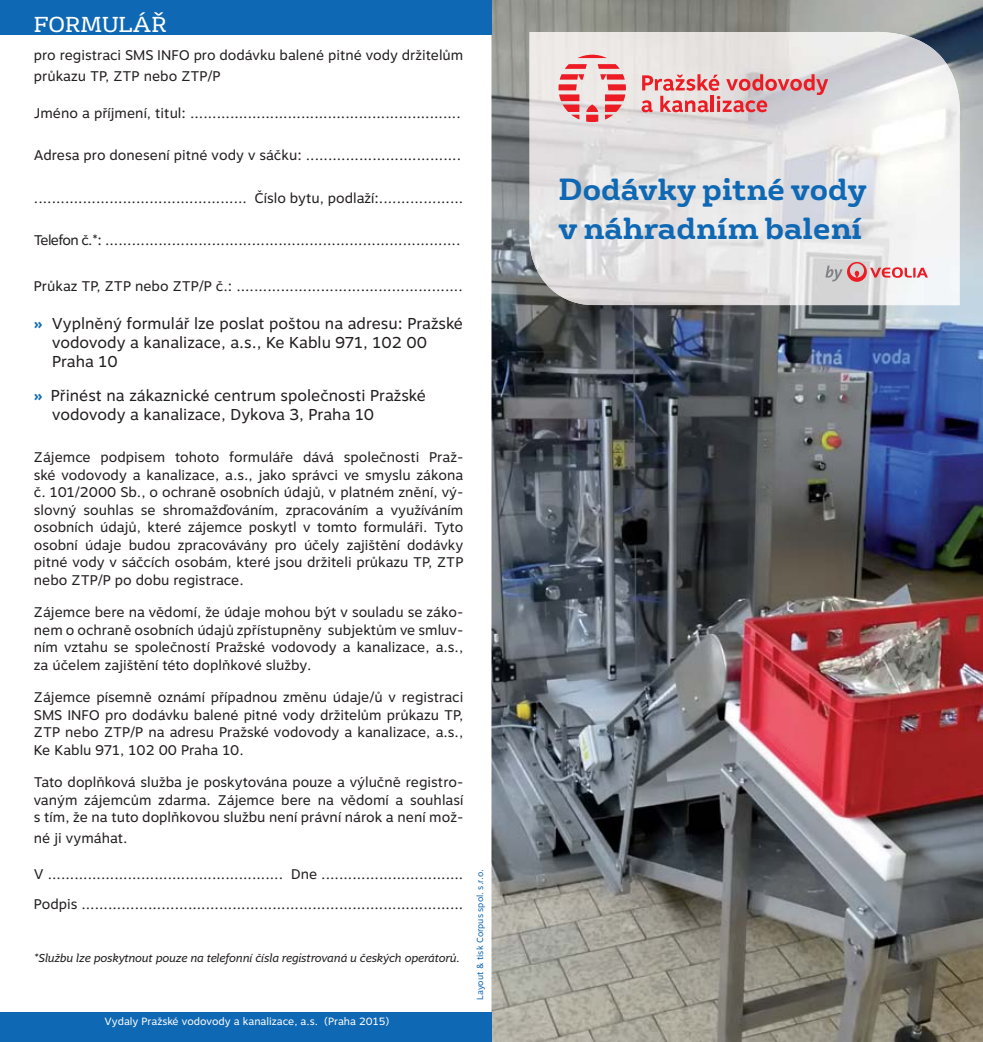
<style>
.page{position:relative;width:983px;height:1042px;background:#fff}
.page>*{position:absolute;margin:0;border:0;box-sizing:border-box;transform-origin:0 0}
.t1{font:700 29.75px/38.5px "FS Rufus";color:#0f68b3}
.t2{font:21px "FS Rufus";color:#fff}
.t3{font:15.75px/18.9px "Motiva Sans";color:#231f20}
.t4{font:14px/17.5px "Motiva Sans";color:#231f20;text-align:justify}
.t5{font:14px "Motiva Sans";letter-spacing:-.05em;color:#231f20}
.t6{font:italic 11.38px "Motiva Sans";letter-spacing:-.01em;color:#231f20}
.t7{font:10.5px "Motiva Sans";color:#fff}
.t8{font:8.75px "Motiva Sans";color:#0f68b3}
.s1{font-weight:800;color:#0f68b3}
</style>
<div class="page">
<img style="left:491px;top:0;width:491px;height:1042px">
<img style="left:529px;top:32px;width:434px;height:273px">
<div style="left:0;top:0;width:491px;height:35px;background:#0f68b3"></div>
<div style="left:0;top:1012px;width:491px;height:30px;background:#0f68b3"></div>
<svg style="left:825px;top:262px;width:102px;height:20px"></svg>
<svg style="left:577px;top:55px;width:29px;height:3px"></svg>
<svg style="left:558px;top:64px;width:67px;height:58px;background:#eba3a4"></svg>
<svg style="left:641px;top:74px;width:187px;height:38px;background:#dfa3a6"></svg>
<h2 class="t2" style="left:34px;top:17px;width:134px">FORMULÁŘ</h2>
<p class="t4" style="left:34px;top:45px;width:431px;line-height:21px">pro registraci SMS INFO pro dodávku balené pitné vody držitelům průkazu TP, ZTP nebo ZTP/P</p>
<p class="t4" style="left:34px;top:105px;width:428px">Jméno a příjmení, titul: .............................................................</p>
<p class="t4" style="left:34px;top:148px;width:428px">Adresa pro donesení pitné vody v sáčku: ...................................</p>
<p class="t4" style="left:34px;top:190px;width:431px">................................................ Číslo bytu, podlaží:...................</p>
<p class="t5" style="left:34px;top:234px;width:428px">Telefon č.*: ................................................................................</p>
<p class="t4" style="left:34px;top:278px;width:430px">Průkaz TP, ZTP nebo ZTP/P č.: ...................................................</p>
<p class="t3" style="left:52px;top:316px;width:412px;text-indent:-18px"><span class="s1">»</span> Vyplněný formulář lze poslat poštou na adresu: Pražské vodovody a kanalizace, a.s., Ke Kablu 971, 102 00<br>Praha 10</p>
<p class="t3" style="left:52px;top:387px;width:375px;text-indent:-18px"><span class="s1">»</span> Přinést na zákaznické centrum společnosti Pražské vodovody a kanalizace, Dykova 3, Praha 10</p>
<p class="t4" style="left:34px;top:450px;width:431px">Zájemce podpisem tohoto formuláře dává společnosti Praž&shy;ské vodovody a kanalizace, a.s., jako správci ve smyslu zákona č. 101/2000 Sb., o ochraně osobních údajů, v platném znění, vý&shy;slovný souhlas se shromažďováním, zpracováním a využíváním osobních údajů, které zájemce poskytl v tomto formuláři. Tyto osobní údaje budou zpracovávány pro účely zajištění dodávky pitné vody v sáčcích osobám, které jsou držiteli průkazu TP, ZTP nebo ZTP/P po dobu registrace.</p>
<p class="t4" style="left:34px;top:605px;width:431px">Zájemce bere na vědomí, že údaje mohou být v souladu se záko&shy;nem o ochraně osobních údajů zpřístupněny subjektům ve smluv&shy;ním vztahu se společností Pražské vodovody a kanalizace, a.s., za účelem zajištění této doplňkové služby.</p>
<p class="t4" style="left:34px;top:689px;width:431px">Zájemce písemně oznámí případnou změnu údaje/ů v registraci SMS INFO pro dodávku balené pitné vody držitelům průkazu TP, ZTP nebo ZTP/P na adresu Pražské vodovody a kanalizace, a.s., Ke Kablu 971, 102 00 Praha 10.</p>
<p class="t4" style="left:34px;top:774px;width:431px">Tato doplňková služba je poskytována pouze a výlučně registro&shy;vaným zájemcům zdarma. Zájemce bere na vědomí a souhlasí s tím, že na tuto doplňkovou službu není právní nárok a není mož-</p>
<p class="t4" style="left:34px;top:830px;width:95px">né ji vymáhat.</p>
<p class="t4" style="left:34px;top:859px;width:431px;line-height:30.6px">V ..................................................... Dne ................................<br>Podpis ......................................................................................</p>
<p class="t6" style="left:34px;top:953px;width:427px">*Službu lze poskytnout pouze na telefonní čísla registrovaná u českých operátorů.</p>
<p class="t7" style="left:104px;top:1017px;width:286px">Vydaly Pražské vodovody a kanalizace, a.s. (Praha 2015)</p>
<p class="t8" style="left:476px;top:1000px;width:132px;rotate:-90deg">Layout &amp; tisk Corpus spol. s.r.o.</p>
<h1 class="t1" style="left:558px;top:174px;width:309px">Dodávky pitné vody v náhradním balení</h1>
</div>
